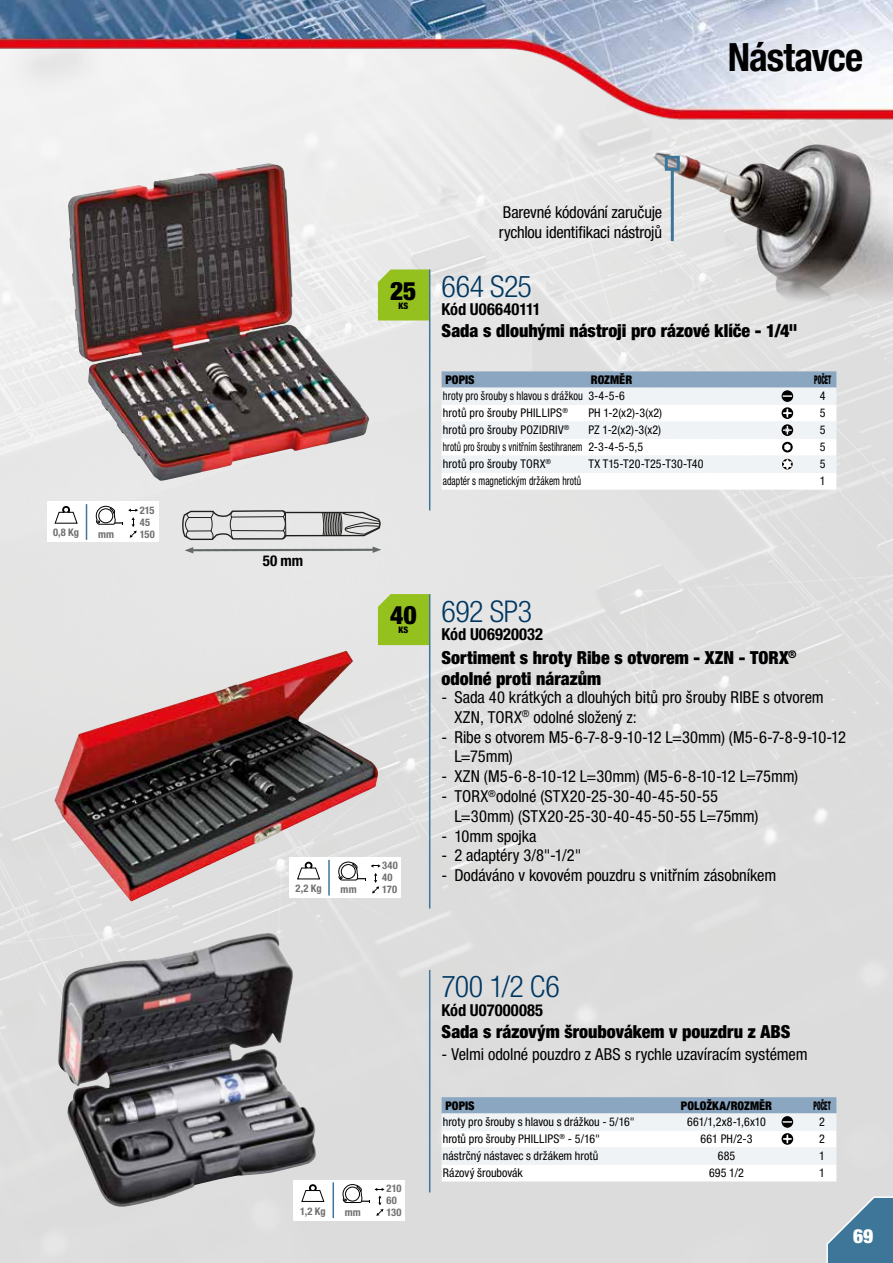
<style>
.page{position:relative;width:893px;height:1263px;background:#fff}
.page>*{position:absolute;margin:0;border:0;box-sizing:border-box;transform-origin:0 0}
.t1{font:700 condensed 39px "Helvetica Neue LTW1 G";letter-spacing:-.025em;color:#000}
.t2{font:300 condensed 30px "Helvetica Neue LTW1 G";letter-spacing:-.015em;color:#003761}
.t3{font:900 condensed 25.5px "Helvetica Neue LTW1 G";color:#000}
.t4{font:900 condensed 19.5px "Helvetica Neue LTW1 G";color:#fff}
.t5{font:900 condensed 18px/21.6px "Helvetica Neue LTW1 G";color:#000}
.t6{font:condensed 16.5px/19.8px "Helvetica Neue LTW1 G";letter-spacing:-.005em;color:#000}
.t7{font:700 condensed 16.5px "Helvetica Neue LTW1 G";letter-spacing:.005em;color:#000}
.t8{font:700 condensed 15px "Helvetica Neue LTW1 G";color:#000}
.t9{font:condensed 12px "Helvetica Neue LTW1 G";letter-spacing:.01em;color:#000}
.t10{font:condensed 12px "Helvetica Neue LTW1 G";letter-spacing:.01em;color:#000;scale:.77 1}
.t11{font:condensed 12px "Helvetica Neue LTW1 G";letter-spacing:.01em;color:#000;scale:.87 1}
.t12{font:condensed 12px "Helvetica Neue LTW1 G";letter-spacing:.01em;color:#000;scale:.79 1}
.t13{font:900 condensed 12px "Helvetica Neue LTW1 G";letter-spacing:.005em;color:#000}
.t14{font:900 condensed 12px "Helvetica Neue LTW1 G";letter-spacing:.005em;color:#000;scale:.55 1}
.t15{font:700 condensed 10.5px/12px "Helvetica Neue LTW1 G";letter-spacing:.01em;color:#706f6f}
.t16{font:900 condensed 9px "Helvetica Neue LTW1 G";color:#000}
</style>
<div class="page">
<img style="left:0;top:147px;width:893px;height:1116px">
<div style="left:378px;top:269px;width:51px;height:51px;background:#95c11f"></div>
<hr style="left:429px;top:269px;width:1px;height:241px;background:#3d7699">
<div style="left:378px;top:594px;width:51px;height:51px;background:#95c11f"></div>
<hr style="left:429px;top:594px;width:1px;height:314px;background:#3d7699">
<hr style="left:429px;top:970px;width:1px;height:222px;background:#3d7699">
<div style="left:47px;top:501px;width:111px;height:41px;background:#fff"></div>
<hr style="left:86px;top:504px;width:1px;height:36px;background:#3d7699">
<svg style="left:55px;top:506px;width:22px;height:18px"></svg>
<svg style="left:96px;top:506px;width:42px;height:32px"></svg>
<svg style="left:442px;top:371px;width:394px;height:119px"></svg>
<svg style="left:442px;top:1097px;width:394px;height:84px"></svg>
<div style="left:289px;top:857px;width:112px;height:41px;background:#fff"></div>
<svg style="left:378px;top:864px;width:3px;height:26px"></svg>
<div style="left:293px;top:1180px;width:112px;height:40px;background:#fff"></div>
<hr style="left:332px;top:1182px;width:2px;height:36px;background:#3d7699">
<svg style="left:317px;top:1190px;width:7px;height:12px"></svg>
<svg style="left:342px;top:1184px;width:42px;height:32px"></svg>
<img style="left:653px;top:147px;width:153px;height:80px">
<svg style="left:181px;top:509px;width:201px;height:44px;background:#c3c3c3"></svg>
<hr style="left:671px;top:169px;width:3px;height:72px;background:#3d7699">
<div style="left:665px;top:156px;width:15px;height:15px;border:3px solid #3d7699"></div>
<svg style="left:825px;top:1195px;width:68px;height:68px;background:#7097af"></svg>
<img style="left:0;top:0;width:893px;height:147px">
<img style="left:68px;top:163px;width:256px;height:318px">
<img style="left:54px;top:651px;width:324px;height:250px">
<img style="left:58px;top:933px;width:259px;height:274px">
<p class="t15" style="left:53px;top:527px;width:27px">0,8 Kg</p>
<p class="t15" style="left:98px;top:528px;width:18px">mm</p>
<p class="t15" style="left:140px;top:504px;width:17px">215<br>45<br>150</p>
<h1 class="t1" style="left:728px;top:34px;width:137px">Nástavce</h1>
<p class="t6" style="left:499px;top:202px;width:165px">Barevné kódování zaručuje rychlou identifikaci nástrojů</p>
<h2 class="t2" style="left:442px;top:269px;width:92px">664 S25</h2>
<h3 class="t3" style="left:390px;top:276px;width:28px">25</h3>
<p class="t16" style="left:398px;top:300px;width:11px">KS</p>
<p class="t7" style="left:442px;top:299px;width:101px">Kód U06640111</p>
<p class="t5" style="left:442px;top:320px;width:357px">Sada s dlouhými nástroji pro rázové klíče - 1/4"</p>
<p class="t13" style="left:445px;top:372px;width:31px">POPIS</p>
<p class="t13" style="left:591px;top:372px;width:43px">ROZMĚR</p>
<p class="t14" style="left:814px;top:372px;width:33px">POČET</p>
<p class="t11" style="left:443px;top:389px;width:211px">hroty pro šrouby s hlavou s drážkou 3-4-5-6</p>
<p class="t9" style="left:820px;top:389px;width:7px">4</p>
<p class="t9" style="left:443px;top:406px;width:127px">hrotů pro šrouby PHILLIPS<sup>®</sup></p>
<p class="t9" style="left:588px;top:406px;width:75px">PH 1-2(x2)-3(x2)</p>
<p class="t9" style="left:820px;top:406px;width:7px">5</p>
<p class="t9" style="left:443px;top:423px;width:128px">hrotů pro šrouby POZIDRIV<sup>®</sup></p>
<p class="t9" style="left:588px;top:423px;width:74px">PZ 1-2(x2)-3(x2)</p>
<p class="t9" style="left:820px;top:423px;width:7px">5</p>
<p class="t10" style="left:443px;top:440px;width:262px">hrotů pro šrouby s vnitřním šestihranem 2-3-4-5-5,5</p>
<p class="t9" style="left:820px;top:440px;width:7px">5</p>
<p class="t9" style="left:443px;top:457px;width:110px">hrotů pro šrouby TORX<sup>®</sup></p>
<p class="t9" style="left:588px;top:457px;width:117px">TX T15-T20-T25-T30-T40</p>
<p class="t9" style="left:820px;top:457px;width:7px">5</p>
<p class="t12" style="left:443px;top:474px;width:177px">adaptér s magnetickým držákem hrotů</p>
<p class="t9" style="left:820px;top:474px;width:7px">1</p>
<p class="t8" style="left:263px;top:552px;width:42px">50 mm</p>
<p class="t15" style="left:295px;top:882px;width:28px">2,2 Kg</p>
<p class="t15" style="left:341px;top:884px;width:18px">mm</p>
<h2 class="t2" style="left:442px;top:593px;width:92px">692 SP3</h2>
<h3 class="t3" style="left:390px;top:600px;width:28px">40</h3>
<p class="t16" style="left:398px;top:625px;width:11px">KS</p>
<p class="t7" style="left:442px;top:624px;width:103px">Kód U06920032</p>
<p class="t15" style="left:382px;top:860px;width:17px">340<br>40<br>170</p>
<p class="t5" style="left:442px;top:646px;width:356px">Sortiment s hroty Ribe s otvorem - XZN - TORX<sup>® </sup>odolné proti nárazům</p>
<p class="t6" style="left:454px;top:687px;width:371px;text-indent:-13px">- Sada 40 krátkých a dlouhých bitů pro šrouby RIBE s otvorem<br>XZN, TORX<sup>®</sup> odolné složený z:</p>
<p class="t6" style="left:454px;top:727px;width:393px;text-indent:-13px">- Ribe s otvorem M5-6-7-8-9-10-12 L=30mm) (M5-6-7-8-9-10-12<br>L=75mm)</p>
<p class="t6" style="left:442px;top:767px;width:358px">- XZN (M5-6-8-10-12 L=30mm) (M5-6-8-10-12 L=75mm)</p>
<p class="t6" style="left:454px;top:786px;width:306px;text-indent:-13px">- TORX<sup>®</sup>odolné (STX20-25-30-40-45-50-55<br>L=30mm) (STX20-25-30-40-45-50-55 L=75mm)</p>
<p class="t6" style="left:442px;top:826px;width:96px">- 10mm spojka</p>
<p class="t6" style="left:442px;top:846px;width:141px">- 2 adaptéry 3/8"-1/2"</p>
<p class="t6" style="left:442px;top:866px;width:336px">- Dodáváno v kovovém pouzdru s vnitřním zásobníkem</p>
<p class="t15" style="left:300px;top:1205px;width:27px">1,2 Kg</p>
<p class="t15" style="left:345px;top:1206px;width:18px">mm</p>
<p class="t15" style="left:387px;top:1182px;width:16px">210<br>60<br>130</p>
<h2 class="t2" style="left:442px;top:969px;width:120px">700 1/2 C6</h2>
<p class="t7" style="left:442px;top:1000px;width:103px">Kód U07000085</p>
<p class="t5" style="left:442px;top:1020px;width:350px">Sada s rázovým šroubovákem v pouzdru z ABS</p>
<p class="t6" style="left:442px;top:1044px;width:368px">- Velmi odolné pouzdro z ABS s rychle uzavíracím systémem</p>
<p class="t13" style="left:445px;top:1098px;width:31px">POPIS</p>
<p class="t13" style="left:681px;top:1098px;width:93px">POLOŽKA/ROZMĚR</p>
<p class="t14" style="left:813px;top:1098px;width:33px">POČET</p>
<p class="t9" style="left:443px;top:1115px;width:193px">hroty pro šrouby s hlavou s drážkou - 5/16"</p>
<p class="t9" style="left:687px;top:1115px;width:80px">661/1,2x8-1,6x10</p>
<p class="t9" style="left:819px;top:1115px;width:7px">2</p>
<p class="t9" style="left:443px;top:1132px;width:159px">hrotů pro šrouby PHILLIPS<sup>®</sup> - 5/16"</p>
<p class="t9" style="left:700px;top:1132px;width:53px">661 PH/2-3</p>
<p class="t9" style="left:819px;top:1132px;width:7px">2</p>
<p class="t9" style="left:443px;top:1149px;width:157px">nástrčný nástavec s držákem hrotů</p>
<p class="t9" style="left:718px;top:1149px;width:19px">685</p>
<p class="t9" style="left:819px;top:1149px;width:7px">1</p>
<p class="t9" style="left:443px;top:1166px;width:82px">Rázový šroubovák</p>
<p class="t9" style="left:709px;top:1166px;width:36px">695 1/2</p>
<p class="t9" style="left:819px;top:1166px;width:7px">1</p>
<p class="t4" style="left:853px;top:1224px;width:22px">69</p>
</div>
